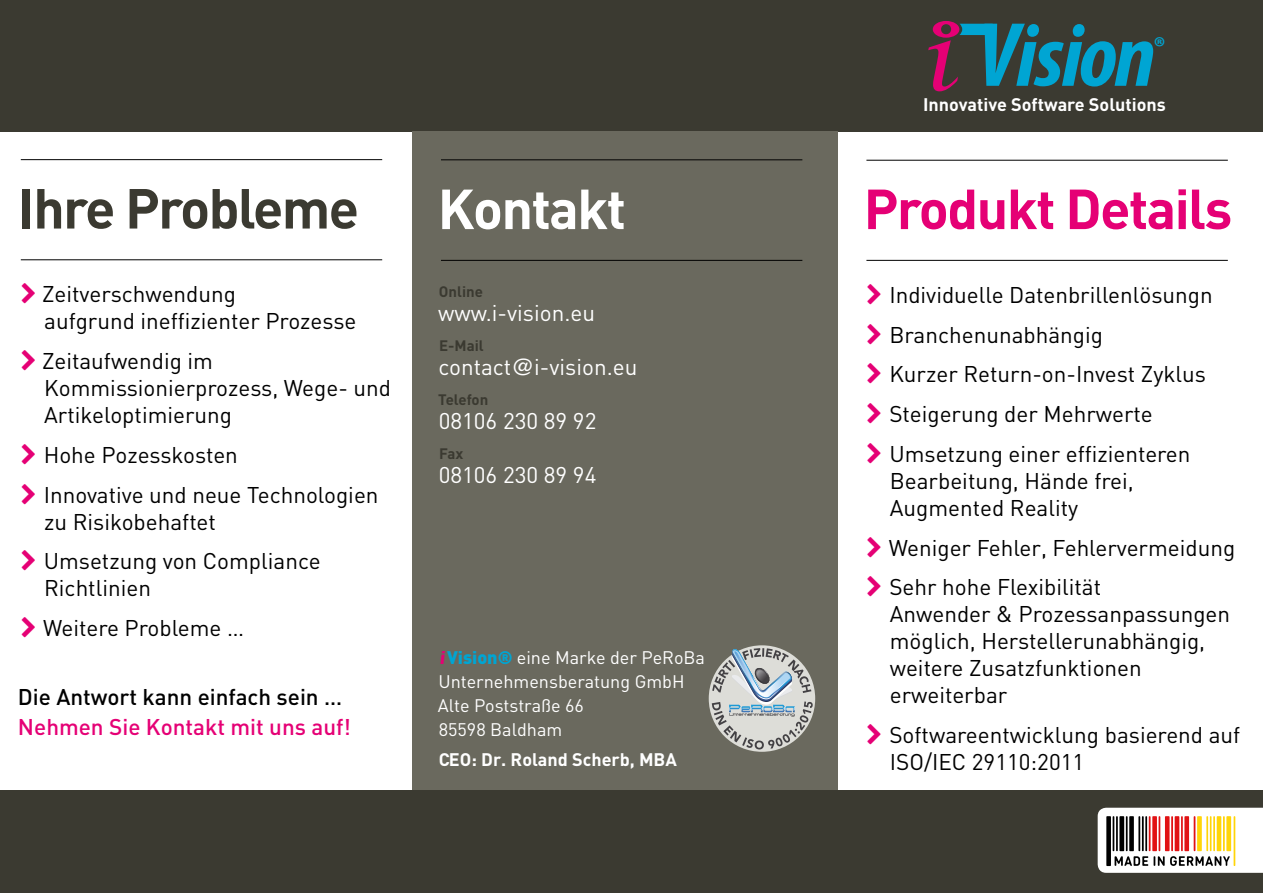
<style>
.page{position:relative;width:1263px;height:893px;background:#fff}
.page>*{position:absolute;margin:0;border:0;box-sizing:border-box;transform-origin:0 0}
.t1{font:italic 700 condensed 89.4px "Myriad Pro";color:#00a5d3}
.t2{font:700 55.5px "DIN";letter-spacing:-.03em;color:#e50075}
.t3{font:700 55.5px "DIN";letter-spacing:-.03em;color:#3b3a31}
.t4{font:700 55.5px "DIN";letter-spacing:-.03em;color:#fff}
.t5{font:600 27.75px "Myriad Pro";color:#00a5d3}
.t6{font:22.5px/39.8px "DIN";color:#000}
.t7{font:22.5px "DIN";color:#fff}
.t8{font:500 22.5px "DIN";color:#000}
.t9{font:500 22.5px "DIN";color:#e50075}
.t10{font:18px/24px "DIN";color:#fff}
.t11{font:700 18px "DIN";color:#fff}
.t12{font:700 15px "DIN";color:#3b3a31}
.s1{font-size:92.1px}
.s2{font-size:88.5px}
.s3{font-family:"Helvetica"}
.s4{font-weight:900;color:#e50075}
.s5{font-weight:900;color:#00a5d3}
</style>
<div class="page">
<div style="left:0;top:0;width:1263px;height:131px;background:#3b3a31"></div>
<div style="left:412px;top:131px;width:426px;height:659px;background:#6a695e"></div>
<div style="left:0;top:790px;width:1263px;height:103px;background:#3b3a31"></div>
<svg style="left:928px;top:21px;width:65px;height:70px"></svg>
<hr style="left:866px;top:260px;width:362px;height:1px;background:#000">
<hr style="left:441px;top:260px;width:361px;height:1px;background:#000">
<hr style="left:441px;top:159px;width:361px;height:1px;background:#000">
<hr style="left:866px;top:160px;width:362px;height:1px;background:#000">
<hr style="left:21px;top:260px;width:361px;height:1px;background:#000">
<hr style="left:21px;top:159px;width:361px;height:1px;background:#000">
<svg style="left:1098px;top:808px;width:165px;height:65px;background:#d9c4b4"></svg>
<div style="left:709px;top:645px;width:106px;height:107px;background:#ddddd8;border-radius:50%"></div>
<svg style="left:712px;top:648px;width:101px;height:101px"></svg>
<h2 class="t3" style="left:18px;top:172px;width:343px">Ihre Probleme</h2>
<p class="t6" style="left:42px;top:280px;width:316px;line-height:27px">Zeitverschwendung<br>aufgrund ineffizienter Prozesse</p>
<p class="t6" style="left:42px;top:347px;width:351px;line-height:27px">Zeitaufwendig im<br>Kommissionierprozess, Wege- und<br>Artikeloptimierung</p>
<p class="t6" style="left:44px;top:434px;width:336px">Hohe Pozesskosten<br>Innovative und neue Technologien</p>
<p class="t6" style="left:44px;top:501px;width:278px">zu Risikobehaftet<br>Umsetzung von Compliance</p>
<p class="t6" style="left:43px;top:568px;width:202px">Richtlinien<br>Weitere Probleme …</p>
<p class="t8" style="left:18px;top:682px;width:326px">Die Antwort kann einfach sein …</p>
<p class="t9" style="left:18px;top:713px;width:335px">Nehmen Sie Kontakt mit uns auf!</p>
<h1 class="t1" style="left:977px;top:0;width:179px"><span class="s1">V</span>i<span class="s2">s</span>ion</h1>
<p class="t5" style="left:1153px;top:29px;width:14px">®</p>
<p class="t11" style="left:923px;top:92px;width:244px">Innovative Software Solutions</p>
<h2 class="t4" style="left:438px;top:173px;width:190px">Kontakt</h2>
<h2 class="t2" style="left:864px;top:173px;width:370px">Produkt Details</h2>
<p class="t12" style="left:439px;top:282px;width:46px">Online</p>
<p class="t7" style="left:438px;top:299px;width:158px">www.i-vision.eu</p>
<p class="t12" style="left:439px;top:336px;width:46px">E-Mail</p>
<p class="t7" style="left:438px;top:353px;width:200px">contact<span class="s3">@</span>i-vision.eu</p>
<p class="t12" style="left:438px;top:390px;width:52px">Telefon</p>
<p class="t7" style="left:439px;top:407px;width:159px">08106 230 89 92</p>
<p class="t12" style="left:439px;top:444px;width:26px">Fax</p>
<p class="t7" style="left:439px;top:461px;width:159px">08106 230 89 94</p>
<p class="t10" style="left:438px;top:645px;width:269px"><span class="s4">i</span><span class="s5">Vision®</span> eine Marke der PeRoBa<br>Unternehmensberatung GmbH<br>Alte Poststraße 66<br>85598 Baldham</p>
<p class="t11" style="left:439px;top:747px;width:240px">CEO: Dr. Roland Scherb, MBA</p>
<p class="t6" style="left:889px;top:274px;width:325px">Individuelle Datenbrillenlösungn<br>Branchenunabhängig<br>Kurzer Return-on-Invest Zyklus<br>Steigerung der Mehrwerte<br>Umsetzung einer effizienteren</p>
<p class="t6" style="left:890px;top:467px;width:245px;line-height:27px">Bearbeitung, Hände frei,<br>Augmented Reality</p>
<p class="t6" style="left:889px;top:527px;width:348px">Weniger Fehler, Fehlervermeidung<br>Sehr hohe Flexibilität</p>
<p class="t6" style="left:890px;top:600px;width:342px;line-height:27px">Anwender &amp; Prozessanpassungen möglich, Herstellerunabhängig, weitere Zusatzfunktionen erweiterbar</p>
<p class="t6" style="left:889px;top:721px;width:352px;line-height:27px">Softwareentwicklung basierend auf<br>ISO/IEC 29110:2011</p>
</div>
